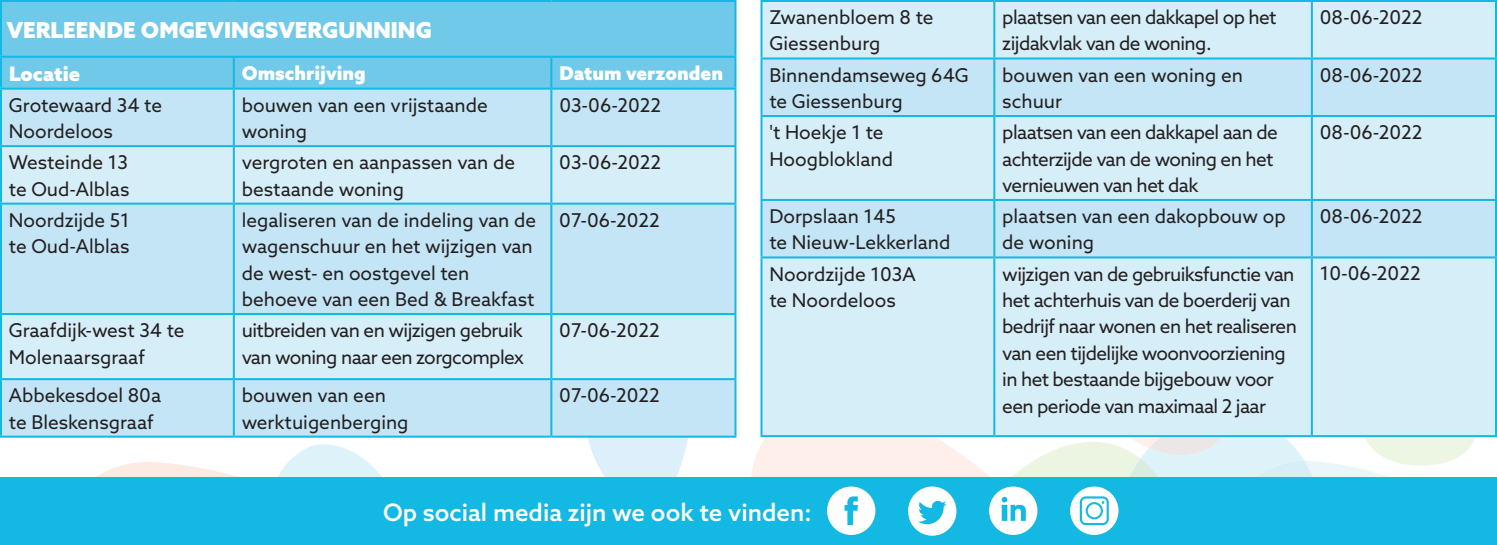
<style>
.page{position:relative;width:1497px;height:545px;background:#fff}
.page>*{position:absolute;margin:0;border:0;box-sizing:border-box;transform-origin:0 0}
.t1{font:500 24px "Azo Sans";color:#fff}
.t2{font:900 22px "Azo Sans";color:#fff}
.t3{font:900 20px "Azo Sans";color:#fff}
.t4{font:19px/26.4px "Azo Sans";color:#231f20}
.t5{font:19px/26.4px "Azo Sans";letter-spacing:-.03em;color:#231f20}
.t6{font:900 19px "Azo Sans";color:#fff}
</style>
<div class="page">
<svg style="left:96px;top:444px;width:286px;height:33px"></svg>
<div style="left:751px;top:437px;width:157px;height:40px;background:#feefea"></div>
<svg style="left:585px;top:437px;width:107px;height:40px"></svg>
<div style="left:0;top:477px;width:1497px;height:67px;background:#13b8e3"></div>
<svg style="left:827px;top:486px;width:49px;height:49px"></svg>
<svg style="left:908px;top:437px;width:576px;height:108px"></svg>
<div style="left:1088px;top:504px;width:13px;height:13px;background:#fff;border-radius:50%"></div>
<div style="left:2px;top:2px;width:732px;height:86px;background:#71c9ea"></div>
<div style="left:2px;top:90px;width:732px;height:345px;background:#c4e5f5"></div>
<svg style="left:2px;top:147px;width:732px;height:231px;background:#cce9f6"></svg>
<hr style="left:0;top:0;width:234px;height:2px;background:#13b8e3">
<hr style="left:0;top:2px;width:2px;height:54px;background:#13b8e3">
<hr style="left:234px;top:0;width:317px;height:2px;background:#13b8e3">
<hr style="left:551px;top:0;width:185px;height:2px;background:#13b8e3">
<hr style="left:734px;top:2px;width:2px;height:54px;background:#13b8e3">
<hr style="left:0;top:56px;width:234px;height:2px;background:#13b8e3">
<hr style="left:0;top:58px;width:2px;height:30px;background:#13b8e3">
<hr style="left:234px;top:56px;width:317px;height:2px;background:#13b8e3">
<hr style="left:233px;top:58px;width:2px;height:30px;background:#13b8e3">
<hr style="left:551px;top:56px;width:185px;height:2px;background:#13b8e3">
<hr style="left:550px;top:58px;width:2px;height:30px;background:#13b8e3">
<hr style="left:734px;top:58px;width:2px;height:30px;background:#13b8e3">
<hr style="left:0;top:88px;width:234px;height:2px;background:#13b8e3">
<hr style="left:0;top:90px;width:2px;height:55px;background:#13b8e3">
<hr style="left:234px;top:88px;width:317px;height:2px;background:#13b8e3">
<hr style="left:233px;top:90px;width:2px;height:55px;background:#13b8e3">
<hr style="left:551px;top:88px;width:185px;height:2px;background:#13b8e3">
<hr style="left:550px;top:90px;width:2px;height:55px;background:#13b8e3">
<hr style="left:734px;top:90px;width:2px;height:55px;background:#13b8e3">
<hr style="left:0;top:145px;width:234px;height:2px;background:#13b8e3">
<hr style="left:0;top:147px;width:2px;height:55px;background:#13b8e3">
<hr style="left:234px;top:145px;width:317px;height:2px;background:#13b8e3">
<hr style="left:233px;top:147px;width:2px;height:55px;background:#13b8e3">
<hr style="left:551px;top:145px;width:185px;height:2px;background:#13b8e3">
<hr style="left:550px;top:147px;width:2px;height:55px;background:#13b8e3">
<hr style="left:734px;top:147px;width:2px;height:55px;background:#13b8e3">
<hr style="left:0;top:202px;width:234px;height:2px;background:#13b8e3">
<hr style="left:0;top:204px;width:2px;height:109px;background:#13b8e3">
<hr style="left:234px;top:202px;width:317px;height:2px;background:#13b8e3">
<hr style="left:233px;top:204px;width:2px;height:109px;background:#13b8e3">
<hr style="left:551px;top:202px;width:185px;height:2px;background:#13b8e3">
<hr style="left:550px;top:204px;width:2px;height:109px;background:#13b8e3">
<hr style="left:734px;top:204px;width:2px;height:109px;background:#13b8e3">
<hr style="left:0;top:313px;width:234px;height:2px;background:#13b8e3">
<hr style="left:0;top:315px;width:2px;height:63px;background:#13b8e3">
<hr style="left:234px;top:313px;width:317px;height:2px;background:#13b8e3">
<hr style="left:233px;top:315px;width:2px;height:63px;background:#13b8e3">
<hr style="left:551px;top:313px;width:185px;height:2px;background:#13b8e3">
<hr style="left:550px;top:315px;width:2px;height:63px;background:#13b8e3">
<hr style="left:734px;top:315px;width:2px;height:63px;background:#13b8e3">
<hr style="left:0;top:378px;width:234px;height:2px;background:#13b8e3">
<hr style="left:0;top:380px;width:2px;height:55px;background:#13b8e3">
<hr style="left:234px;top:378px;width:317px;height:2px;background:#13b8e3">
<hr style="left:233px;top:380px;width:2px;height:55px;background:#13b8e3">
<hr style="left:551px;top:378px;width:185px;height:2px;background:#13b8e3">
<hr style="left:550px;top:380px;width:2px;height:55px;background:#13b8e3">
<hr style="left:734px;top:380px;width:2px;height:55px;background:#13b8e3">
<hr style="left:0;top:435px;width:234px;height:2px;background:#13b8e3">
<hr style="left:234px;top:435px;width:317px;height:2px;background:#13b8e3">
<hr style="left:551px;top:435px;width:185px;height:2px;background:#13b8e3">
<div style="left:762px;top:2px;width:733px;height:433px;background:#d6eef8"></div>
<svg style="left:762px;top:59px;width:733px;height:197px;background:#cae8f6"></svg>
<hr style="left:760px;top:0;width:234px;height:2px;background:#13b8e3">
<hr style="left:760px;top:2px;width:2px;height:55px;background:#13b8e3">
<hr style="left:994px;top:0;width:318px;height:2px;background:#13b8e3">
<hr style="left:993px;top:2px;width:2px;height:55px;background:#13b8e3">
<hr style="left:1312px;top:0;width:185px;height:2px;background:#13b8e3">
<hr style="left:1311px;top:2px;width:2px;height:55px;background:#13b8e3">
<hr style="left:1495px;top:2px;width:2px;height:55px;background:#13b8e3">
<hr style="left:760px;top:57px;width:234px;height:2px;background:#13b8e3">
<hr style="left:760px;top:59px;width:2px;height:56px;background:#13b8e3">
<hr style="left:994px;top:57px;width:318px;height:2px;background:#13b8e3">
<hr style="left:993px;top:59px;width:2px;height:56px;background:#13b8e3">
<hr style="left:1312px;top:57px;width:185px;height:2px;background:#13b8e3">
<hr style="left:1311px;top:59px;width:2px;height:56px;background:#13b8e3">
<hr style="left:1495px;top:59px;width:2px;height:56px;background:#13b8e3">
<hr style="left:760px;top:115px;width:234px;height:2px;background:#13b8e3">
<hr style="left:760px;top:117px;width:2px;height:82px;background:#13b8e3">
<hr style="left:994px;top:115px;width:318px;height:2px;background:#13b8e3">
<hr style="left:993px;top:117px;width:2px;height:82px;background:#13b8e3">
<hr style="left:1312px;top:115px;width:185px;height:2px;background:#13b8e3">
<hr style="left:1311px;top:117px;width:2px;height:82px;background:#13b8e3">
<hr style="left:1495px;top:117px;width:2px;height:82px;background:#13b8e3">
<hr style="left:760px;top:199px;width:234px;height:2px;background:#13b8e3">
<hr style="left:760px;top:201px;width:2px;height:55px;background:#13b8e3">
<hr style="left:994px;top:199px;width:318px;height:2px;background:#13b8e3">
<hr style="left:993px;top:201px;width:2px;height:55px;background:#13b8e3">
<hr style="left:1312px;top:199px;width:185px;height:2px;background:#13b8e3">
<hr style="left:1311px;top:201px;width:2px;height:55px;background:#13b8e3">
<hr style="left:1495px;top:201px;width:2px;height:55px;background:#13b8e3">
<hr style="left:760px;top:256px;width:234px;height:2px;background:#13b8e3">
<hr style="left:760px;top:258px;width:2px;height:177px;background:#13b8e3">
<hr style="left:994px;top:256px;width:318px;height:2px;background:#13b8e3">
<hr style="left:993px;top:258px;width:2px;height:177px;background:#13b8e3">
<hr style="left:1312px;top:256px;width:185px;height:2px;background:#13b8e3">
<hr style="left:1311px;top:258px;width:2px;height:177px;background:#13b8e3">
<hr style="left:1495px;top:258px;width:2px;height:177px;background:#13b8e3">
<hr style="left:760px;top:435px;width:234px;height:2px;background:#13b8e3">
<hr style="left:994px;top:435px;width:318px;height:2px;background:#13b8e3">
<hr style="left:1312px;top:435px;width:185px;height:2px;background:#13b8e3">
<p class="t2" style="left:7px;top:15px;width:427px">VERLEENDE OMGEVINGSVERGUNNING</p>
<p class="t3" style="left:9px;top:60px;width:73px">Locatie</p>
<p class="t6" style="left:242px;top:60px;width:125px">Omschrijving</p>
<p class="t6" style="left:559px;top:60px;width:165px">Datum verzonden</p>
<p class="t4" style="left:9px;top:91px;width:155px">Grotewaard 34 te<br>Noordeloos</p>
<p class="t4" style="left:242px;top:91px;width:247px">bouwen van een vrijstaande woning</p>
<p class="t4" style="left:559px;top:91px;width:103px">03-06-2022</p>
<p class="t4" style="left:9px;top:149px;width:122px">Westeinde 13 te Oud-Alblas</p>
<p class="t4" style="left:242px;top:149px;width:275px">vergroten en aanpassen van de bestaande woning</p>
<p class="t4" style="left:559px;top:149px;width:103px">03-06-2022</p>
<p class="t4" style="left:9px;top:206px;width:122px">Noordzijde 51 te Oud-Alblas</p>
<p class="t4" style="left:242px;top:206px;width:296px">legaliseren van de indeling van de wagenschuur en het wijzigen van de west- en oostgevel ten behoeve van een Bed &amp; Breakfast</p>
<p class="t4" style="left:559px;top:206px;width:102px">07-06-2022</p>
<p class="t4" style="left:9px;top:316px;width:177px">Graafdijk-west 34 te<br>Molenaarsgraaf</p>
<p class="t5" style="left:242px;top:316px;width:283px">uitbreiden van en wijzigen gebruik van woning naar een zorgcomplex</p>
<p class="t4" style="left:559px;top:316px;width:102px">07-06-2022</p>
<p class="t4" style="left:9px;top:381px;width:154px">Abbekesdoel 80a te Bleskensgraaf</p>
<p class="t4" style="left:242px;top:381px;width:168px">bouwen van een werktuigenberging</p>
<p class="t4" style="left:559px;top:381px;width:102px">07-06-2022</p>
<p class="t4" style="left:769px;top:4px;width:166px">Zwanenbloem 8 te<br>Giessenburg</p>
<p class="t5" style="left:1002px;top:4px;width:276px">plaatsen van een dakkapel op het zijdakvlak van de woning.</p>
<p class="t4" style="left:1320px;top:4px;width:104px">08-06-2022</p>
<p class="t4" style="left:769px;top:61px;width:201px">Binnendamseweg 64G te Giessenburg</p>
<p class="t4" style="left:1002px;top:61px;width:242px">bouwen van een woning en schuur</p>
<p class="t4" style="left:1320px;top:61px;width:104px">08-06-2022</p>
<p class="t4" style="left:769px;top:119px;width:125px">'t Hoekje 1 te<br>Hoogblokland</p>
<p class="t5" style="left:1002px;top:119px;width:277px">plaatsen van een dakkapel aan de achterzijde van de woning en het vernieuwen van het dak</p>
<p class="t4" style="left:1320px;top:119px;width:104px">08-06-2022</p>
<p class="t4" style="left:769px;top:202px;width:183px">Dorpslaan 145<br>te Nieuw-Lekkerland</p>
<p class="t4" style="left:1002px;top:202px;width:285px">plaatsen van een dakopbouw op de woning</p>
<p class="t4" style="left:1320px;top:202px;width:104px">08-06-2022</p>
<p class="t4" style="left:769px;top:260px;width:148px">Noordzijde 103A te Noordeloos</p>
<p class="t5" style="left:1002px;top:260px;width:296px">wijzigen van de gebruiksfunctie van het achterhuis van de boerderij van bedrijf naar wonen en het realiseren van een tijdelijke woonvoorziening in het bestaande bijgebouw voor een periode van maximaal 2 jaar</p>
<p class="t4" style="left:1320px;top:260px;width:102px">10-06-2022</p>
<p class="t1" style="left:383px;top:496px;width:430px">Op social media zijn we ook te vinden:</p>
</div>
